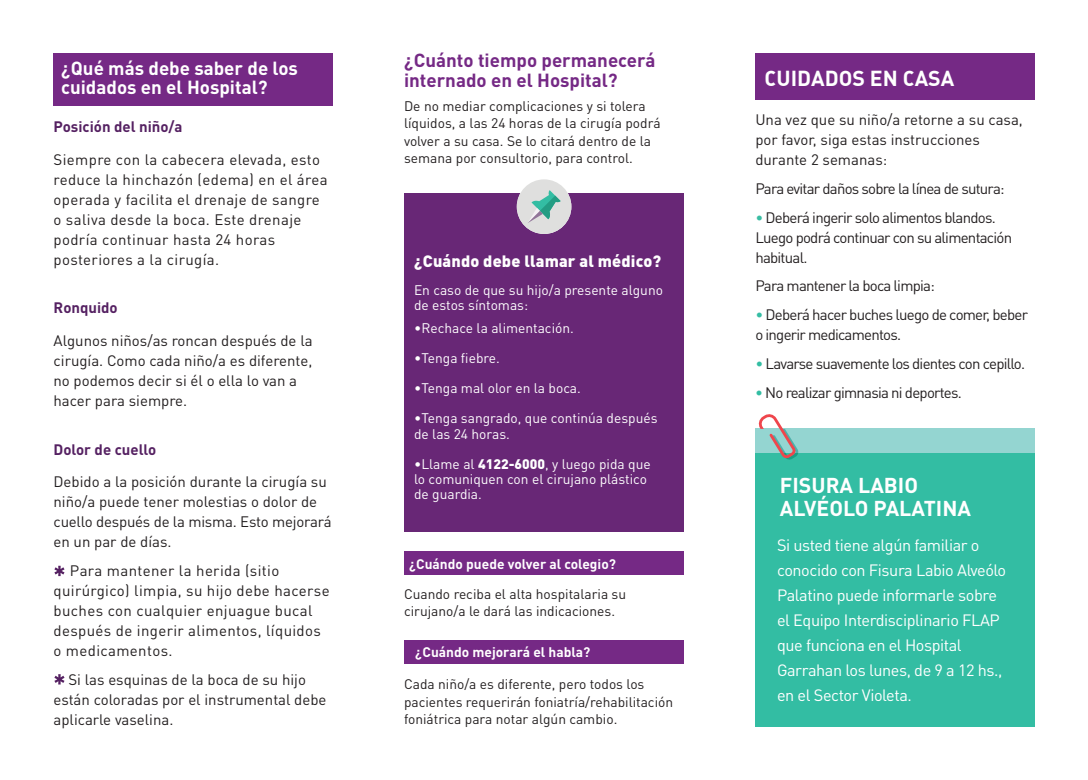
<style>
.page{position:relative;width:1088px;height:780px;background:#fff}
.page>*{position:absolute;margin:0;border:0;box-sizing:border-box;transform-origin:0 0}
.t1{font:700 21.25px/22.9px "DIN Pro";color:#fff}
.t2{font:700 21.25px "DIN Alternate";color:#fff}
.t3{font:700 18.75px/20px "DIN Pro";color:#752985}
.t4{font:700 18.75px/18.8px "DIN Pro";color:#fff}
.t5{font:16.25px/25px "DIN Pro";letter-spacing:-.025em;color:#fff}
.t6{font:900 16.25px "DIN Pro";letter-spacing:.01em;color:#fff}
.t7{font:15px/20px "DIN Pro";color:#231f20}
.t8{font:15px/20px "DIN Pro";letter-spacing:.025em;color:#231f20}
.t9{font:15px/20px "DIN Pro";letter-spacing:-.05em;color:#231f20}
.t10{font:700 15px "DIN Pro";color:#552162}
.t11{font:13.75px/17.5px "DIN Pro";color:#231f20}
.t12{font:13.75px/15px "DIN Pro";color:#fff}
.t13{font:700 13.75px "DIN Pro";color:#fff}
.s1{font-weight:900}
.s2{color:#39bda3}
.s3{color:#36bda4}
.s4{color:#33bda3}
</style>
<div class="page">
<div style="left:755px;top:428px;width:279px;height:298px;background:#33bda3"></div>
<div style="left:755px;top:428px;width:279px;height:25px;background:#94d5d1"></div>
<svg style="left:758px;top:414px;width:40px;height:45px"></svg>
<div style="left:404px;top:551px;width:280px;height:23px;background:#752985"></div>
<div style="left:404px;top:640px;width:280px;height:23px;background:#752985"></div>
<div style="left:404px;top:193px;width:280px;height:338px;background:#682776"></div>
<div style="left:53px;top:53px;width:280px;height:53px;background:#752985"></div>
<div style="left:755px;top:53px;width:280px;height:46px;background:#752985"></div>
<svg style="left:54px;top:565px;width:11px;height:11px"></svg>
<svg style="left:54px;top:674px;width:11px;height:10px"></svg>
<div style="left:517px;top:179px;width:54px;height:55px;background:#dfdfde;border-radius:50%"></div>
<svg style="left:528px;top:190px;width:33px;height:33px"></svg>
<p class="t4" style="left:61px;top:58px;width:238px">¿Qué más debe saber de los cuidados en el Hospital?</p>
<p class="t10" style="left:54px;top:116px;width:131px">Posición del niño/a</p>
<p class="t8" style="left:54px;top:149px;width:276px">Siempre con la cabecera elevada, esto reduce la hinchazón (edema) en el área operada y facilita el drenaje de sangre o saliva desde la boca. Este drenaje podría continuar hasta 24 horas posteriores a la cirugía.</p>
<p class="t10" style="left:54px;top:298px;width:66px">Ronquido</p>
<p class="t7" style="left:54px;top:330px;width:261px">Algunos niños/as roncan después de la cirugía. Como cada niño/a es diferente, no podemos decir si él o ella lo van a hacer para siempre.</p>
<p class="t10" style="left:54px;top:439px;width:104px">Dolor de cuello</p>
<p class="t7" style="left:54px;top:471px;width:279px">Debido a la posición durante la cirugía su niño/a puede tener molestias o dolor de cuello después de la misma. Esto mejorará en un par de días.</p>
<p class="t8" style="left:54px;top:560px;width:278px;text-indent:16px">Para mantener la herida (sitio quirúrgico) limpia, su hijo debe hacerse buches con cualquier enjuague bucal después de ingerir alimentos, líquidos o medicamentos.</p>
<p class="t7" style="left:54px;top:668px;width:274px;text-indent:15px">Si las esquinas de la boca de su hijo están coloradas por el instrumental debe aplicarle vaselina.</p>
<p class="t3" style="left:404px;top:50px;width:253px">¿Cuánto tiempo permanecerá internado en el Hospital?</p>
<p class="t11" style="left:404px;top:96px;width:258px">De no mediar complicaciones y si tolera líquidos, a las 24 horas de la cirugía podrá volver a su casa. Se lo citará dentro de la semana por consultorio, para control.</p>
<p class="t6" style="left:414px;top:250px;width:249px">¿Cuándo debe llamar al médico?</p>
<p class="t12" style="left:414px;top:281px;width:250px">En caso de que su hijo/a presente alguno de estos síntomas:</p>
<p class="t12" style="left:414px;top:320px;width:161px">•Rechace la alimentación.</p>
<p class="t12" style="left:414px;top:350px;width:87px">•Tenga fiebre.</p>
<p class="t12" style="left:414px;top:380px;width:168px">•Tenga mal olor en la boca.</p>
<p class="t12" style="left:414px;top:410px;width:245px">•Tenga sangrado, que continúa después de las 24 horas.</p>
<p class="t12" style="left:414px;top:455px;width:238px">•Llame al <span class="s1">4122-6000</span>, y luego pida que lo comuniquen con el cirujano plástico de guardia.</p>
<p class="t13" style="left:409px;top:554px;width:208px">¿Cuándo puede volver al colegio?</p>
<p class="t11" style="left:404px;top:584px;width:224px">Cuando reciba el alta hospitalaria su cirujano/a le dará las indicaciones.</p>
<p class="t13" style="left:415px;top:642px;width:177px">¿Cuándo mejorará el habla?</p>
<p class="t11" style="left:404px;top:674px;width:271px">Cada niño/a es diferente, pero todos los pacientes requerirán foniatría/rehabilitación foniátrica para notar algún cambio.</p>
<h1 class="t2" style="left:764px;top:64px;width:191px">CUIDADOS EN CASA</h1>
<p class="t7" style="left:755px;top:109px;width:269px">Una vez que su niño/a retorne a su casa, por favor, siga estas instrucciones durante 2 semanas:</p>
<p class="t9" style="left:755px;top:178px;width:251px">Para evitar daños sobre la línea de sutura:</p>
<p class="t9" style="left:755px;top:206px;width:258px"><span class="s2">•</span> Deberá ingerir solo alimentos blandos.<br>Luego podrá continuar con su alimentación habitual.</p>
<p class="t9" style="left:755px;top:275px;width:181px">Para mantener la boca limpia:</p>
<p class="t9" style="left:755px;top:304px;width:274px"><span class="s3">•</span> Deberá hacer buches luego de comer, beber o ingerir medicamentos.</p>
<p class="t9" style="left:755px;top:353px;width:271px"><span class="s4">•</span> Lavarse suavemente los dientes con cepillo.</p>
<p class="t9" style="left:755px;top:381px;width:208px"><span class="s4">•</span> No realizar gimnasia ni deportes.</p>
<h1 class="t1" style="left:780px;top:473px;width:193px">FISURA LABIO<br>ALVÉOLO PALATINA</h1>
<p class="t5" style="left:777px;top:531px;width:231px">Si usted tiene algún familiar o conocido con Fisura Labio Alveólo<br>Palatino puede informarle sobre el Equipo Interdisciplinario FLAP que funciona en el Hospital<br>Garrahan los lunes, de 9 a 12 hs., en el Sector Violeta.</p>
</div>
